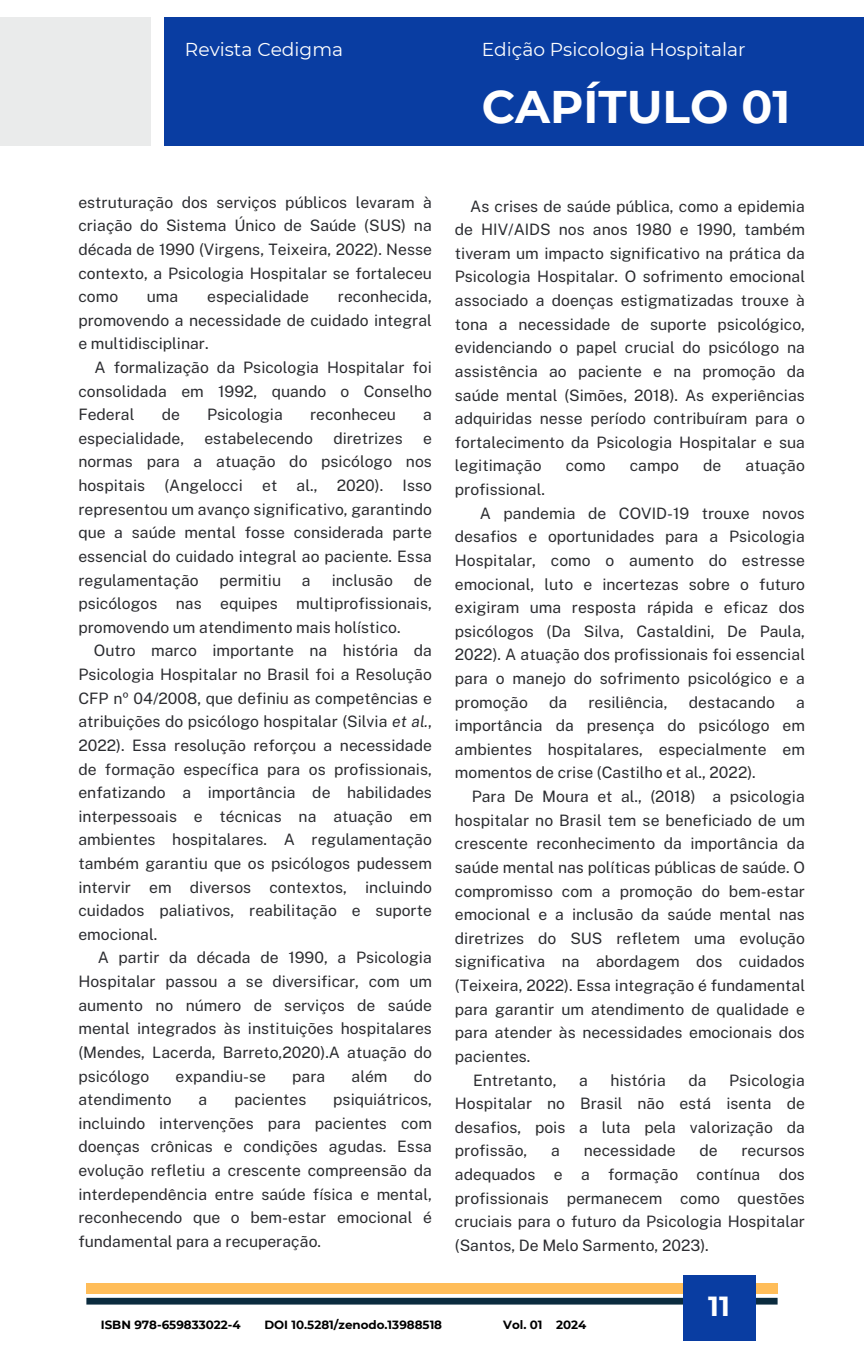
<style>
.page{position:relative;width:864px;height:1350px;background:#fff}
.page>*{position:absolute;margin:0;border:0;box-sizing:border-box;transform-origin:0 0}
.t1{font:700 45.68px "Montserrat";color:#fff}
.t2{font:700 27.68px "Montserrat";color:#fff}
.t3{font:18.68px "Montserrat";color:#fff}
.t4{font:15.75px/23.6px "Public Sans";color:#2b2c30;text-align:justify}
.t5{font:700 11.92px "Montserrat";color:#000}
.s1{font-style:italic}
.s2{color:#fff}
</style>
<div class="page">
<div style="left:0;top:17px;width:151px;height:128px;background:#eaebeb"></div>
<div style="left:164px;top:17px;width:700px;height:128px;background:#093da2"></div>
<div style="left:86px;top:1298px;width:692px;height:7px;background:#0a2b3e"></div>
<div style="left:86px;top:1283px;width:692px;height:11px;background:#ffbd59"></div>
<div style="left:683px;top:1275px;width:72px;height:65px;background:#093da2"></div>
<h2 class="t3" style="left:185px;top:38px;width:160px">Revista Cedigma</h2>
<h1 class="t3" style="left:482px;top:38px;width:265px">Edição Psicologia Hospitalar</h1>
<h2 class="t1" style="left:482px;top:79px;width:310px">CAPÍTULO 01</h2>
<h3 class="t4" style="left:78px;top:190px;width:355px">estruturação dos serviços públicos levaram à criação do Sistema Único de Saúde (SUS) na década de 1990 (Virgens, Teixeira, 2022). Nesse contexto, a Psicologia Hospitalar se fortaleceu como</h3>
<h3 class="t4" style="left:147px;top:285px;width:33px">uma</h3>
<h3 class="t4" style="left:207px;top:285px;width:103px">especialidade</h3>
<h3 class="t4" style="left:338px;top:285px;width:96px">reconhecida,</h3>
<h3 class="t4" style="left:78px;top:308px;width:355px">promovendo a necessidade de cuidado integral</h3>
<h3 class="t4" style="left:78px;top:332px;width:132px">e multidisciplinar.</h3>
<h3 class="t4" style="left:94px;top:355px;width:339px">A formalização da Psicologia Hospitalar foi</h3>
<h3 class="t4" style="left:78px;top:379px;width:355px">consolidada em 1992, quando o Conselho</h3>
<h3 class="t4" style="left:78px;top:403px;width:58px">Federal</h3>
<h3 class="t4" style="left:162px;top:403px;width:20px">de</h3>
<h3 class="t4" style="left:207px;top:403px;width:77px">Psicologia</h3>
<h3 class="t4" style="left:310px;top:403px;width:87px">reconheceu</h3>
<h3 class="t4" style="left:423px;top:403px;width:10px">a</h3>
<h3 class="t4" style="left:78px;top:426px;width:107px">especialidade,</h3>
<h3 class="t4" style="left:204px;top:426px;width:110px">estabelecendo</h3>
<h3 class="t4" style="left:333px;top:426px;width:71px">diretrizes</h3>
<h3 class="t4" style="left:78px;top:426px;width:355px;text-indent:345px">e normas para a atuação do psicólogo nos hospitais (Angelocci et al., 2020). Isso representou um avanço significativo, garantindo que a saúde mental fosse considerada parte essencial do cuidado integral ao paciente. Essa regulamentação</h3>
<h3 class="t4" style="left:220px;top:568px;width:63px">permitiu</h3>
<h3 class="t4" style="left:302px;top:568px;width:10px">a</h3>
<h3 class="t4" style="left:332px;top:568px;width:63px">inclusão</h3>
<h3 class="t4" style="left:414px;top:568px;width:20px">de</h3>
<h3 class="t4" style="left:78px;top:592px;width:355px">psicólogos nas equipes multiprofissionais,</h3>
<h3 class="t4" style="left:78px;top:615px;width:324px">promovendo um atendimento mais holístico.</h3>
<h3 class="t4" style="left:94px;top:639px;width:340px">Outro marco importante na história da</h3>
<h3 class="t4" style="left:78px;top:663px;width:355px">Psicologia Hospitalar no Brasil foi a Resolução</h3>
<h3 class="t4" style="left:78px;top:686px;width:355px">CFP nº 04/2008, que definiu as competências e</h3>
<h3 class="t4" style="left:78px;top:710px;width:355px">atribuições do psicólogo hospitalar (Silvia <span class="s1">et al.</span>,</h3>
<h3 class="t4" style="left:78px;top:733px;width:355px">2022). Essa resolução reforçou a necessidade</h3>
<h3 class="t4" style="left:78px;top:757px;width:355px">de formação específica para os profissionais,</h3>
<h3 class="t4" style="left:78px;top:781px;width:355px">enfatizando a importância de habilidades</h3>
<h3 class="t4" style="left:78px;top:804px;width:355px">interpessoais e técnicas na atuação em</h3>
<h3 class="t4" style="left:78px;top:828px;width:355px">ambientes hospitalares. A regulamentação</h3>
<h3 class="t4" style="left:78px;top:851px;width:355px">também garantiu que os psicólogos pudessem</h3>
<h3 class="t4" style="left:78px;top:875px;width:355px">intervir em diversos contextos, incluindo</h3>
<h3 class="t4" style="left:78px;top:899px;width:355px">cuidados paliativos, reabilitação e suporte</h3>
<h3 class="t4" style="left:78px;top:922px;width:81px">emocional.</h3>
<h3 class="t4" style="left:98px;top:946px;width:336px">A partir da década de 1990, a Psicologia</h3>
<h3 class="t4" style="left:78px;top:970px;width:355px">Hospitalar passou a se diversificar, com um</h3>
<h3 class="t4" style="left:78px;top:993px;width:355px">aumento no número de serviços de saúde</h3>
<h3 class="t4" style="left:78px;top:1017px;width:355px">mental integrados às instituições hospitalares</h3>
<h3 class="t4" style="left:78px;top:1040px;width:355px">(Mendes, Lacerda, Barreto,2020).A atuação do</h3>
<h3 class="t4" style="left:78px;top:1064px;width:73px">psicólogo</h3>
<h3 class="t4" style="left:176px;top:1064px;width:92px">expandiu-se</h3>
<h3 class="t4" style="left:292px;top:1064px;width:35px">para</h3>
<h3 class="t4" style="left:352px;top:1064px;width:38px">além</h3>
<h3 class="t4" style="left:414px;top:1064px;width:20px">do</h3>
<h3 class="t4" style="left:78px;top:1088px;width:95px">atendimento</h3>
<h3 class="t4" style="left:199px;top:1088px;width:10px">a</h3>
<h3 class="t4" style="left:234px;top:1088px;width:74px">pacientes</h3>
<h3 class="t4" style="left:78px;top:1088px;width:355px;text-indent:255px">psiquiátricos, incluindo intervenções para pacientes com doenças crônicas e condições agudas. Essa evolução refletiu a crescente compreensão da interdependência entre saúde física e mental, reconhecendo que o bem-estar emocional é fundamental para a recuperação.</h3>
<h3 class="t4" style="left:455px;top:194px;width:352px;text-indent:15px">As crises de saúde pública, como a epidemia de HIV/AIDS nos anos 1980 e 1990, também tiveram um impacto significativo na prática da Psicologia Hospitalar. O sofrimento emocional associado a doenças estigmatizadas trouxe à tona a necessidade de suporte psicológico, evidenciando o papel crucial do psicólogo na assistência ao paciente e na promoção da saúde mental (Simões, 2018). As experiências adquiridas nesse período contribuíram para o fortalecimento da Psicologia Hospitalar e sua legitimação</h3>
<h3 class="t4" style="left:566px;top:454px;width:41px">como</h3>
<h3 class="t4" style="left:630px;top:454px;width:51px">campo</h3>
<h3 class="t4" style="left:703px;top:454px;width:20px">de</h3>
<h3 class="t4" style="left:746px;top:454px;width:61px">atuação</h3>
<h3 class="t4" style="left:455px;top:478px;width:92px">profissional.</h3>
<h3 class="t4" style="left:480px;top:501px;width:327px">A pandemia de COVID-19 trouxe novos</h3>
<h3 class="t4" style="left:455px;top:525px;width:352px">desafios e oportunidades para a Psicologia</h3>
<h3 class="t4" style="left:455px;top:548px;width:352px">Hospitalar, como o aumento do estresse</h3>
<h3 class="t4" style="left:455px;top:572px;width:352px">emocional, luto e incertezas sobre o futuro</h3>
<h3 class="t4" style="left:455px;top:596px;width:352px">exigiram uma resposta rápida e eficaz dos</h3>
<h3 class="t4" style="left:455px;top:619px;width:352px">psicólogos (Da Silva, Castaldini, De Paula,</h3>
<h3 class="t4" style="left:455px;top:643px;width:352px">2022). A atuação dos profissionais foi essencial</h3>
<h3 class="t4" style="left:455px;top:666px;width:352px">para o manejo do sofrimento psicológico e a</h3>
<h3 class="t4" style="left:455px;top:690px;width:75px">promoção</h3>
<h3 class="t4" style="left:549px;top:690px;width:20px">da</h3>
<h3 class="t4" style="left:588px;top:690px;width:81px">resiliência,</h3>
<h3 class="t4" style="left:689px;top:690px;width:88px">destacando</h3>
<h3 class="t4" style="left:796px;top:690px;width:10px">a</h3>
<h3 class="t4" style="left:455px;top:714px;width:352px">importância da presença do psicólogo em</h3>
<h3 class="t4" style="left:455px;top:737px;width:352px">ambientes hospitalares, especialmente em</h3>
<h3 class="t4" style="left:455px;top:761px;width:302px">momentos de crise (Castilho et al., 2022).</h3>
<h3 class="t4" style="left:472px;top:785px;width:335px">Para De Moura et al., (2018) a psicologia</h3>
<h3 class="t4" style="left:455px;top:808px;width:352px">hospitalar no Brasil tem se beneficiado de um</h3>
<h3 class="t4" style="left:455px;top:832px;width:352px">crescente reconhecimento da importância da</h3>
<h3 class="t4" style="left:455px;top:855px;width:352px">saúde mental nas políticas públicas de saúde. O</h3>
<h3 class="t4" style="left:455px;top:879px;width:352px">compromisso com a promoção do bem-estar</h3>
<h3 class="t4" style="left:455px;top:903px;width:352px">emocional e a inclusão da saúde mental nas</h3>
<h3 class="t4" style="left:455px;top:926px;width:352px">diretrizes do SUS refletem uma evolução</h3>
<h3 class="t4" style="left:455px;top:950px;width:352px">significativa na abordagem dos cuidados</h3>
<h3 class="t4" style="left:455px;top:974px;width:352px">(Teixeira, 2022). Essa integração é fundamental</h3>
<h3 class="t4" style="left:455px;top:997px;width:352px">para garantir um atendimento de qualidade e</h3>
<h3 class="t4" style="left:455px;top:1021px;width:352px">para atender às necessidades emocionais dos</h3>
<h3 class="t4" style="left:455px;top:1044px;width:77px">pacientes.</h3>
<h3 class="t4" style="left:455px;top:1068px;width:103px"><span class="s2">hh</span>Entretanto,</h3>
<h3 class="t4" style="left:579px;top:1068px;width:10px">a</h3>
<h3 class="t4" style="left:610px;top:1068px;width:57px">história</h3>
<h3 class="t4" style="left:688px;top:1068px;width:20px">da</h3>
<h3 class="t4" style="left:455px;top:1068px;width:352px;text-indent:274px">Psicologia Hospitalar no Brasil não está isenta de desafios, pois a luta pela valorização da profissão,</h3>
<h3 class="t4" style="left:551px;top:1139px;width:10px">a</h3>
<h3 class="t4" style="left:584px;top:1139px;width:94px">necessidade</h3>
<h3 class="t4" style="left:700px;top:1139px;width:20px">de</h3>
<h3 class="t4" style="left:455px;top:1139px;width:352px;text-indent:287px">recursos adequados e a formação contínua dos profissionais permanecem como questões cruciais para o futuro da Psicologia Hospitalar (Santos, De Melo Sarmento, 2023).</h3>
<p class="t2" style="left:708px;top:1289px;width:23px">11</p>
<h4 class="t5" style="left:101px;top:1318px;width:141px">ISBN 978-659833022-4</h4>
<p class="t5" style="left:264px;top:1318px;width:179px">DOI 10.5281/zenodo.13988518</p>
<p class="t5" style="left:503px;top:1318px;width:85px">Vol. 01 2024</p>
</div>
